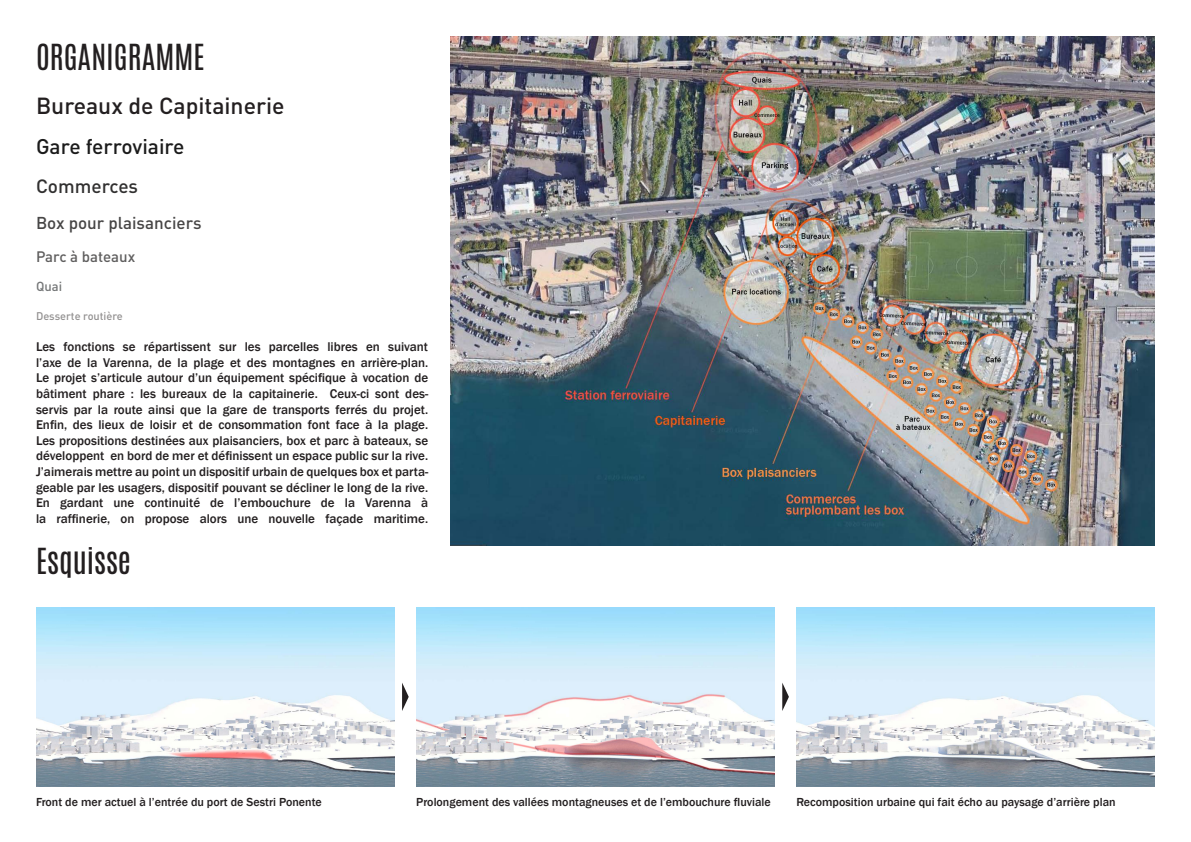
<style>
.page{position:relative;width:1191px;height:842px;background:#fff}
.page>*{position:absolute;margin:0;border:0;box-sizing:border-box;transform-origin:0 0}
.t1{font:30px "Antonio";color:#231f20}
.t2{font:500 23px "DIN Pro";color:#231f20}
.t3{font:500 21px "DIN Pro";color:#1b1b1b}
.t4{font:500 19px "DIN Pro";color:#313030}
.t5{font:500 17px "DIN Pro";color:#474646}
.t6{font:500 15px "DIN Pro";color:#5f5e5e}
.t7{font:500 13px/15.6px "Franklin Gothic";color:#231f20}
.t8{font:500 13px "DIN Pro";color:#757778}
.t9{font:500 12px "Franklin Gothic";color:#231f20}
.t10{font:500 11px "DIN Pro";color:#929090}
</style>
<div class="page">
<img style="left:451px;top:36px;width:704px;height:510px">
<svg style="left:402px;top:683px;width:7px;height:28px"></svg>
<img style="left:36px;top:607px;width:358px;height:179px">
<img style="left:416px;top:607px;width:358px;height:179px">
<svg style="left:782px;top:683px;width:7px;height:28px"></svg>
<img style="left:796px;top:607px;width:359px;height:179px">
<p class="t1" style="left:36px;top:35px;width:170px">ORGANIGRAMME</p>
<p class="t2" style="left:36px;top:90px;width:250px">Bureaux de Capitainerie</p>
<p class="t3" style="left:36px;top:133px;width:150px">Gare ferroviaire</p>
<p class="t4" style="left:36px;top:174px;width:104px">Commerces</p>
<p class="t5" style="left:36px;top:212px;width:167px">Box pour plaisanciers</p>
<p class="t6" style="left:36px;top:247px;width:101px">Parc à bateaux</p>
<p class="t8" style="left:36px;top:278px;width:28px">Quai</p>
<p class="t10" style="left:36px;top:309px;width:88px">Desserte routière</p>
<p class="t7" style="left:36px;top:339px;width:394px">Les fonctions se répartissent sur les parcelles libres en suivant l’axe de la Varenna, de la plage et des montagnes en arrière-plan.</p>
<p class="t7" style="left:36px;top:370px;width:394px;text-align:justify">Le projet s’articule autour d’un équipement spécifique à vocation de bâtiment phare : les bureaux de la capitainerie. Ceux-ci sont des&shy;servis par la route ainsi que la gare de transports ferrés du projet.<br>Enfin, des lieux de loisir et de consommation font face à la plage.</p>
<p class="t7" style="left:36px;top:433px;width:394px">Les propositions destinées aux plaisanciers, box et parc à bateaux, se développent en bord de mer et définissent un espace public sur la rive.</p>
<p class="t7" style="left:36px;top:464px;width:394px">J’aimerais mettre au point un dispositif urbain de quelques box et parta&shy;geable par les usagers, dispositif pouvant se décliner le long de la rive.</p>
<p class="t7" style="left:36px;top:495px;width:394px">En gardant une continuité de l’embouchure de la Varenna à la raffinerie, on propose alors une nouvelle façade maritime.</p>
<p class="t1" style="left:36px;top:539px;width:96px">Esquisse</p>
<p class="t9" style="left:36px;top:794px;width:287px">Front de mer actuel à l’entrée du port de Sestri Ponente</p>
<p class="t9" style="left:416px;top:794px;width:356px">Prolongement des vallées montagneuses et de l’embouchure fluviale</p>
<p class="t9" style="left:796px;top:794px;width:321px">Recomposition urbaine qui fait écho au paysage d’arrière plan</p>
</div>
